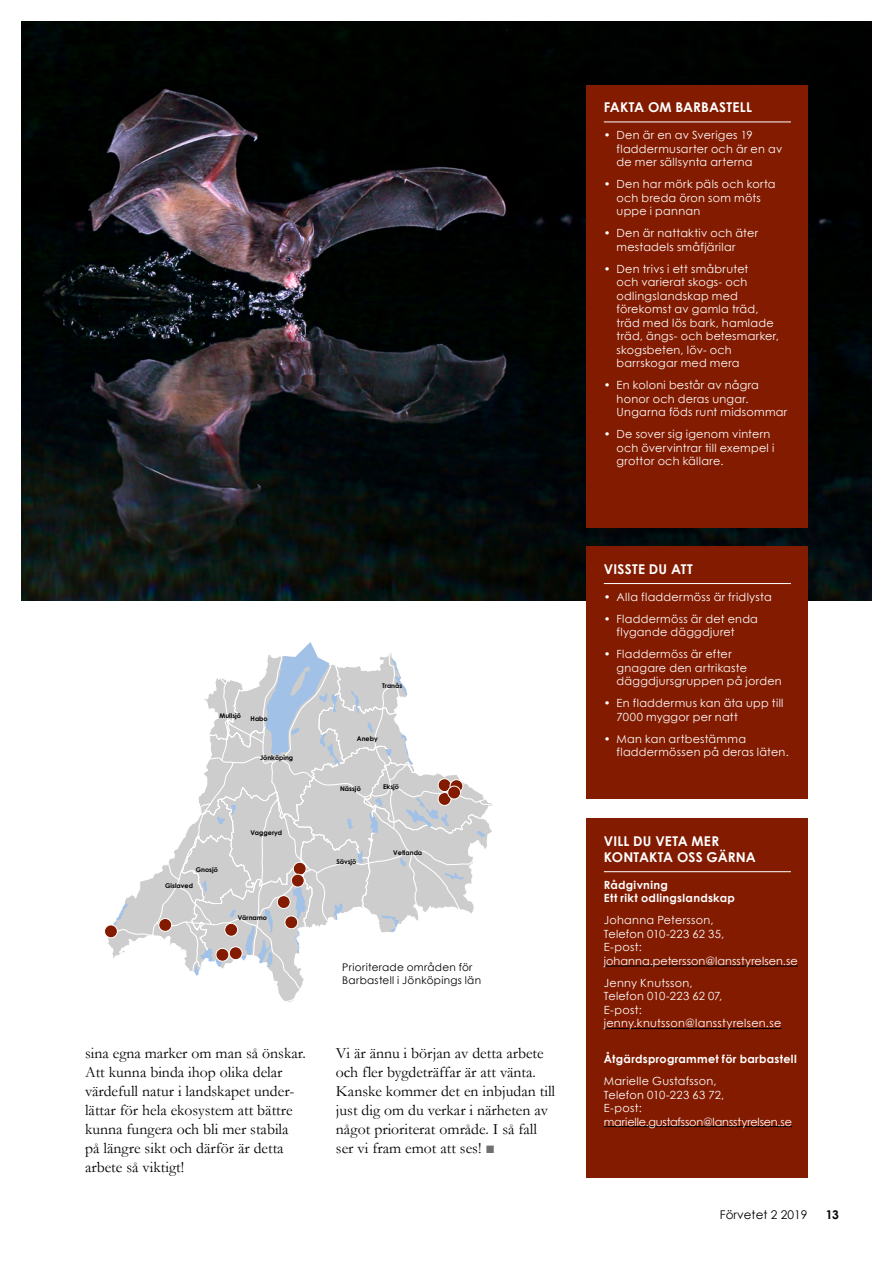
<style>
.page{position:relative;width:893px;height:1263px;background:#fff}
.page>*{position:absolute;margin:0;border:0;box-sizing:border-box;transform-origin:0 0}
.t1{font:15.75px/18.9px "Garamond";color:#000}
.t2{font:700 13.5px/16.2px "Century Gothic";letter-spacing:.01em;color:#fff}
.t3{font:12px "Century Gothic";color:#000}
.t4{font:700 12px "Century Gothic";color:#000}
.t5{font:11.25px/13.5px "Century Gothic";letter-spacing:.025em;color:#fff}
.t6{font:11.25px/13.5px "Century Gothic";letter-spacing:-.005em;color:#fff}
.t7{font:700 11.25px/13.5px "Century Gothic";letter-spacing:.025em;color:#fff}
.t8{font:10.5px/12.6px "Century Gothic";letter-spacing:.025em;color:#000}
.t9{font:700 6.45px "Century Gothic";color:#000}
.s1{color:#706f6f}
</style>
<div class="page">
<svg style="left:106px;top:642px;width:387px;height:360px"></svg>
<img style="left:21px;top:21px;width:851px;height:579px">
<div style="left:105px;top:925px;width:12px;height:13px;background:#821b00;border-radius:50%"></div>
<div style="left:104px;top:924px;width:14px;height:14px;border:1px solid #fff;border-radius:50%"></div>
<div style="left:159px;top:918px;width:13px;height:13px;background:#821b00;border-radius:50%"></div>
<div style="left:158px;top:918px;width:14px;height:14px;border:1px solid #fff;border-radius:50%"></div>
<div style="left:225px;top:923px;width:13px;height:13px;background:#821b00;border-radius:50%"></div>
<div style="left:224px;top:923px;width:14px;height:13px;border:1px solid #fff;border-radius:50%"></div>
<div style="left:216px;top:948px;width:13px;height:13px;background:#821b00;border-radius:50%"></div>
<div style="left:216px;top:948px;width:13px;height:13px;border:1px solid #fff;border-radius:50%"></div>
<div style="left:229px;top:947px;width:13px;height:13px;background:#821b00;border-radius:50%"></div>
<div style="left:229px;top:946px;width:13px;height:14px;border:1px solid #fff;border-radius:50%"></div>
<div style="left:285px;top:916px;width:13px;height:13px;background:#821b00;border-radius:50%"></div>
<div style="left:285px;top:915px;width:13px;height:14px;border:1px solid #fff;border-radius:50%"></div>
<div style="left:277px;top:896px;width:13px;height:12px;background:#821b00;border-radius:50%"></div>
<div style="left:277px;top:895px;width:13px;height:14px;border:1px solid #fff;border-radius:50%"></div>
<div style="left:293px;top:862px;width:13px;height:13px;background:#821b00;border-radius:50%"></div>
<div style="left:293px;top:862px;width:13px;height:13px;border:1px solid #fff;border-radius:50%"></div>
<div style="left:438px;top:792px;width:13px;height:13px;background:#821b00;border-radius:50%"></div>
<div style="left:438px;top:792px;width:13px;height:14px;border:1px solid #fff;border-radius:50%"></div>
<div style="left:438px;top:779px;width:13px;height:12px;background:#821b00;border-radius:50%"></div>
<div style="left:438px;top:778px;width:13px;height:14px;border:1px solid #fff;border-radius:50%"></div>
<svg style="left:450px;top:780px;width:13px;height:12px"></svg>
<div style="left:450px;top:779px;width:13px;height:14px;border:1px solid #fff;border-radius:50%"></div>
<div style="left:448px;top:786px;width:13px;height:13px;background:#821b00;border-radius:50%"></div>
<div style="left:447px;top:786px;width:14px;height:13px;border:1px solid #fff;border-radius:50%"></div>
<div style="left:291px;top:874px;width:13px;height:13px;background:#821b00;border-radius:50%"></div>
<div style="left:291px;top:874px;width:14px;height:13px;border:1px solid #fff;border-radius:50%"></div>
<div style="left:587px;top:85px;width:221px;height:442px;background:#821b00"></div>
<hr style="left:604px;top:122px;width:187px;height:1px;background:#fff">
<div style="left:587px;top:547px;width:221px;height:252px;background:#821b00"></div>
<hr style="left:604px;top:583px;width:187px;height:1px;background:#fff">
<div style="left:587px;top:819px;width:221px;height:359px;background:#821b00"></div>
<hr style="left:604px;top:871px;width:187px;height:1px;background:#fff">
<hr style="left:604px;top:966px;width:194px;height:1px;background:#000">
<hr style="left:604px;top:1028px;width:177px;height:1px;background:#000">
<hr style="left:604px;top:1126px;width:188px;height:1px;background:#000">
<p class="t9" style="left:220px;top:711px;width:23px">Mullsjö</p>
<p class="t9" style="left:251px;top:713px;width:19px">Habo</p>
<p class="t9" style="left:260px;top:752px;width:35px">Jönköping</p>
<p class="t9" style="left:196px;top:865px;width:24px">Gnosjö</p>
<p class="t9" style="left:165px;top:881px;width:29px">Gislaved</p>
<p class="t9" style="left:250px;top:827px;width:33px">Vaggeryd</p>
<p class="t9" style="left:238px;top:913px;width:31px">Värnamo</p>
<p class="t9" style="left:382px;top:681px;width:22px">Tranås</p>
<p class="t9" style="left:357px;top:733px;width:22px">Aneby</p>
<p class="t9" style="left:340px;top:784px;width:22px">Nässjö</p>
<p class="t9" style="left:336px;top:856px;width:21px">Sävsjö</p>
<p class="t9" style="left:383px;top:781px;width:17px">Eksjö</p>
<p class="t9" style="left:393px;top:848px;width:30px">Vetlanda</p>
<p class="t8" style="left:342px;top:961px;width:140px">Prioriterade områden för<br>Barbastell i Jönköpings län</p>
<h1 class="t1" style="left:85px;top:1043px;width:222px">sina egna marker om man så önskar.<br>Att kunna binda ihop olika delar värdefull natur i landskapet under&shy;lättar för hela ekosystem att bättre kunna fungera och bli mer stabila på längre sikt och därför är detta arbete så viktigt!</h1>
<h1 class="t1" style="left:336px;top:1043px;width:221px">Vi är ännu i början av detta arbete och fler bygdeträffar är att vänta.<br>Kanske kommer det en inbjudan till just dig om du verkar i närheten av något prioriterat område. I så fall ser vi fram emot att ses! <span class="s1">■</span></h1>
<p class="t2" style="left:604px;top:99px;width:150px">FAKTA OM BARBASTELL</p>
<p class="t5" style="left:617px;top:128px;width:167px;text-indent:-13px">• Den är en av Sveriges 19 fladdermusarter och är en av de mer sällsynta arterna</p>
<p class="t5" style="left:617px;top:177px;width:161px;text-indent:-13px">• Den har mörk päls och korta och breda öron som möts uppe i pannan</p>
<p class="t5" style="left:617px;top:226px;width:143px;text-indent:-13px">• Den är nattaktiv och äter mestadels småfjärilar</p>
<p class="t5" style="left:617px;top:262px;width:164px;text-indent:-13px">• Den trivs i ett småbrutet<br>och varierat skogs- och odlingslandskap med förekomst av gamla träd, träd med lös bark, hamlade träd, ängs- och betesmarker, skogsbeten, löv- och barrskogar med mera</p>
<p class="t5" style="left:617px;top:378px;width:172px;text-indent:-13px">• En koloni består av några honor och deras ungar.<br>Ungarna föds runt midsommar</p>
<p class="t5" style="left:617px;top:427px;width:159px;text-indent:-13px">• De sover sig igenom vintern och övervintrar till exempel i grottor och källare.</p>
<p class="t2" style="left:604px;top:560px;width:90px">VISSTE DU ATT</p>
<p class="t5" style="left:604px;top:590px;width:169px">• Alla fladdermöss är fridlysta</p>
<p class="t5" style="left:617px;top:612px;width:143px;text-indent:-13px">• Fladdermöss är det enda flygande däggdjuret</p>
<p class="t5" style="left:617px;top:647px;width:167px;text-indent:-13px">• Fladdermöss är efter gnagare den artrikaste däggdjursgruppen på jorden</p>
<p class="t5" style="left:617px;top:696px;width:168px;text-indent:-13px">• En fladdermus kan äta upp till<br>7000 myggor per natt</p>
<p class="t5" style="left:617px;top:732px;width:174px;text-indent:-13px">• Man kan artbestämma fladdermössen på deras läten.</p>
<p class="t2" style="left:604px;top:832px;width:154px">VILL DU VETA MER<br>KONTAKTA OSS GÄRNA</p>
<p class="t7" style="left:604px;top:878px;width:133px">Rådgivning<br>Ett rikt odlingslandskap</p>
<p class="t5" style="left:604px;top:913px;width:196px">Johanna Petersson,<br>Telefon 010-223 62 35,<br>E-post: johanna.petersson@lansstyrelsen.se</p>
<p class="t5" style="left:604px;top:976px;width:179px">Jenny Knutsson,<br>Telefon 010-223 62 07,<br>E-post: jenny.knutsson@lansstyrelsen.se</p>
<p class="t7" style="left:604px;top:1052px;width:194px">Åtgärdsprogrammet för barbastell</p>
<p class="t6" style="left:604px;top:1074px;width:190px">Marielle Gustafsson,<br>Telefon 010-223 63 72,<br>E-post: marielle.gustafsson@lansstyrelsen.se</p>
<p class="t3" style="left:720px;top:1206px;width:89px">Förvetet 2 2019</p>
<p class="t4" style="left:826px;top:1205px;width:15px">13</p>
</div>
